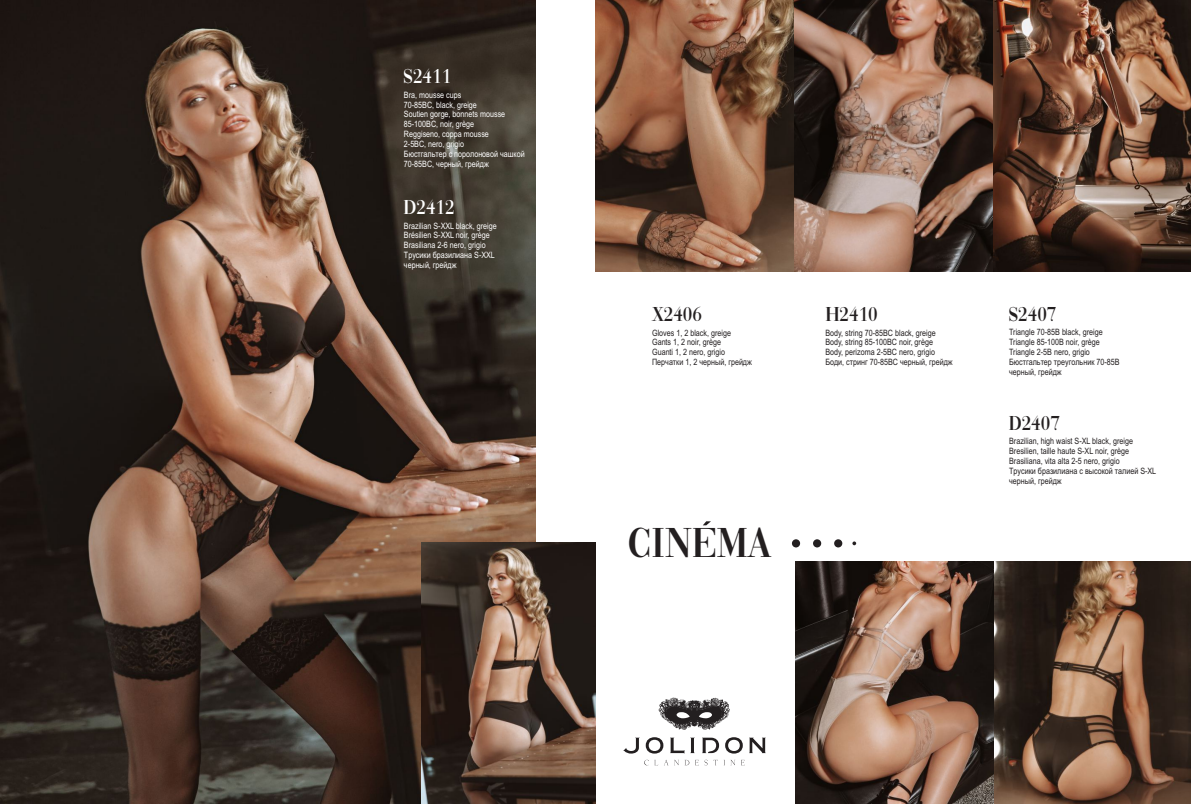
<style>
.page{position:relative;width:1191px;height:804px;background:#fff}
.page>*{position:absolute;margin:0;border:0;box-sizing:border-box;transform-origin:0 0}
.t1{font:43.49px "Vogue";color:#231f20}
.t2{font:21px "Vogue";color:#231f20}
.t3{font:21px "Vogue";color:#fff}
.t4{font:16.8px "Ebrima";color:#231f20;scale:3.63 1}
.t5{font:8.75px/9.9px "Arial Narrow";color:#231f20}
.t6{font:8.75px/9.9px "Arial Narrow";color:#fff}
</style>
<div class="page">
<img style="left:0;top:0;width:536px;height:803px">
<img style="left:421px;top:542px;width:174px;height:262px">
<img style="left:795px;top:562px;width:396px;height:242px">
<img style="left:595px;top:0;width:596px;height:271px">
<svg style="left:852px;top:541px;width:4px;height:4px"></svg>
<div style="left:834px;top:539px;width:8px;height:8px;background:#231f20;border-radius:50%"></div>
<div style="left:813px;top:539px;width:8px;height:8px;background:#231f20;border-radius:50%"></div>
<div style="left:792px;top:539px;width:8px;height:8px;background:#231f20;border-radius:50%"></div>
<svg style="left:623px;top:737px;width:142px;height:16px"></svg>
<svg style="left:644px;top:759px;width:12px;height:6px"></svg>
<svg style="left:674px;top:760px;width:15px;height:5px"></svg>
<svg style="left:695px;top:759px;width:12px;height:6px"></svg>
<svg style="left:730px;top:760px;width:5px;height:5px"></svg>
<svg style="left:658px;top:697px;width:72px;height:32px"></svg>
<h2 class="t3" style="left:403px;top:69px;width:50px">S2411</h2>
<p class="t6" style="left:404px;top:90px;width:122px">Bra, mousse cups<br>70-85BC, black, greige<br>Soutien gorge, bonnets mousse<br>85-100BC, noir, grège<br>Reggiseno, coppa mousse<br>2-5BC, nero, grigio<br>Бюстгальтер с поролоновой чашкой<br>70-85BC, черный, грейдж</p>
<h2 class="t3" style="left:403px;top:200px;width:53px">D2412</h2>
<p class="t6" style="left:404px;top:221px;width:94px">Brazilian S-XXL black, greige<br>Brésilien S-XXL noir, grège<br>Brasiliana 2-6 nero, grigio<br>Трусики бразилиана S-XXL черный, грейдж</p>
<h2 class="t2" style="left:652px;top:307px;width:51px">X2406</h2>
<p class="t5" style="left:652px;top:328px;width:101px">Gloves 1, 2 black, greige<br>Gants 1, 2 noir, grège<br>Guanti 1, 2 nero, grigio<br>Перчатки 1, 2 черный, грейдж</p>
<h2 class="t2" style="left:825px;top:307px;width:54px">H2410</h2>
<p class="t5" style="left:825px;top:328px;width:129px">Body, string 70-85BC black, greige Body, string 85-100BC noir, grège Body, perizoma 2-5BC nero, grigio Боди, стринг 70-85BC черный, грейдж</p>
<h3 class="t4" style="left:701px;top:511px;width:5px">,</h3>
<h1 class="t1" style="left:627px;top:528px;width:145px">CINEMA</h1>
<h2 class="t2" style="left:1008px;top:307px;width:50px">S2407</h2>
<p class="t5" style="left:1009px;top:328px;width:112px">Triangle 70-85B black, greige<br>Triangle 85-100B noir, grège<br>Triangle 2-5B nero, grigio<br>Бюстгальтер треугольник 70-85B черный, грейдж</p>
<h2 class="t2" style="left:1008px;top:416px;width:53px">D2407</h2>
<p class="t5" style="left:1009px;top:437px;width:149px">Brazilian, high waist S-XL black, greige Bresilien, taille haute S-XL noir, grège Brasiliana, vita alta 2-5 nero, grigio<br>Трусики бразилиана с высокой талией S-XL черный, грейдж</p>
</div>
